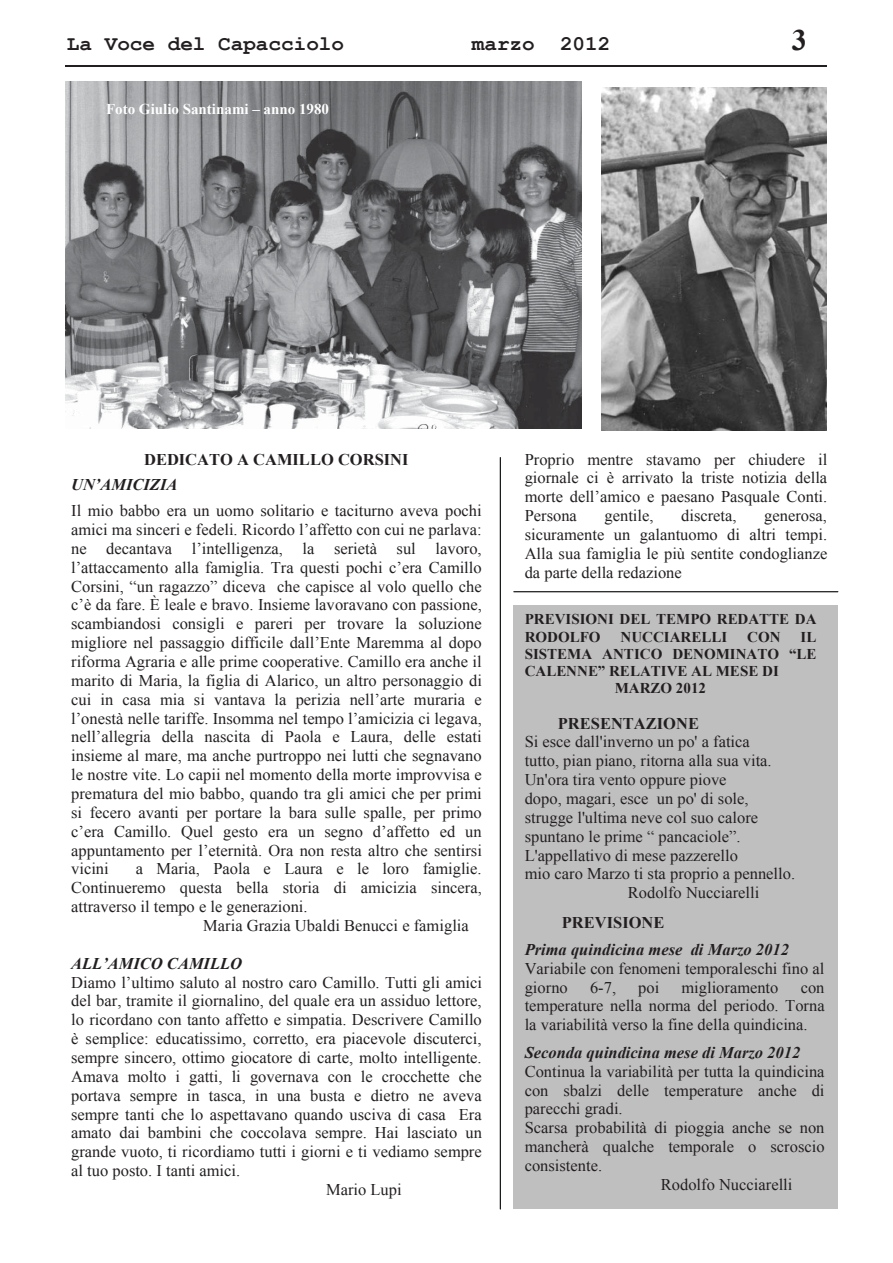
<style>
.page{position:relative;width:893px;height:1263px;background:#fff}
.page>*{position:absolute;margin:0;border:0;box-sizing:border-box;transform-origin:0 0}
.t1{font:700 29.85px "Times New Roman";color:#231f20}
.t2{font:700 20.85px "Courier New";color:#231f20}
.t3{font:16.35px/18.9px "Times New Roman";color:#231f20;text-align:justify}
.t4{font:italic 700 16.35px "Times New Roman";color:#231f20}
.t5{font:700 16.35px "Times New Roman";color:#231f20}
.t6{font:700 15px/17.2px "Times New Roman";color:#231f20}
.t7{font:700 15px "Times New Roman";color:#fff}
</style>
<div class="page">
<hr style="left:65px;top:65px;width:761px;height:1px;background:#231f20">
<img style="left:66px;top:82px;width:516px;height:347px">
<div style="left:514px;top:605px;width:324px;height:604px;background:#c0bfc0"></div>
<img style="left:601px;top:87px;width:225px;height:343px">
<hr style="left:500px;top:458px;width:1px;height:751px;background:#010202">
<hr style="left:514px;top:591px;width:324px;height:1px;background:#010202">
<p class="t2" style="left:67px;top:33px;width:279px">La Voce del Capacciolo</p>
<p class="t2" style="left:472px;top:33px;width:140px">marzo 2012</p>
<h1 class="t1" style="left:792px;top:23px;width:16px">3</h1>
<p class="t7" style="left:106px;top:101px;width:224px">Foto Giulio Santinami – anno 1980</p>
<p class="t5" style="left:144px;top:450px;width:266px">DEDICATO A CAMILLO CORSINI</p>
<p class="t4" style="left:71px;top:476px;width:108px">UN’AMICIZIA</p>
<p class="t3" style="left:71px;top:501px;width:412px">Il mio babbo era un uomo solitario e taciturno aveva pochi amici ma sinceri e fedeli. Ricordo l’affetto con cui ne parlava: ne decantava l’intelligenza, la serietà sul lavoro, l’attaccamento alla famiglia. Tra questi pochi c’era Camillo Corsini, “un ragazzo” diceva che capisce al volo quello che c’è da fare. È leale e bravo. Insieme lavoravano con passione, scambiandosi consigli e pareri per trovare la soluzione migliore nel passaggio difficile dall’Ente Maremma al dopo riforma Agraria e alle prime cooperative. Camillo era anche il marito di Maria, la figlia di Alarico, un altro personaggio di cui in casa mia si vantava la perizia nell’arte muraria e l’onestà nelle tariffe. Insomma nel tempo l’amicizia ci legava, nell’allegria della nascita di Paola e Laura, delle estati insieme al mare, ma anche purtroppo nei lutti che segnavano le nostre vite. Lo capii nel momento della morte improvvisa e prematura del mio babbo, quando tra gli amici che per primi si fecero avanti per portare la bara sulle spalle, per primo c’era Camillo. Quel gesto era un segno d’affetto ed un appuntamento per l’eternità. Ora non resta altro che sentirsi vicini</p>
<p class="t3" style="left:136px;top:859px;width:347px">a Maria, Paola e Laura e le loro famiglie.</p>
<p class="t3" style="left:71px;top:878px;width:412px">Continueremo questa bella storia di amicizia sincera,</p>
<p class="t3" style="left:71px;top:897px;width:238px">attraverso il tempo e le generazioni.</p>
<p class="t3" style="left:203px;top:916px;width:267px">Maria Grazia Ubaldi Benucci e famiglia</p>
<p class="t4" style="left:71px;top:954px;width:172px">ALL’AMICO CAMILLO</p>
<p class="t3" style="left:71px;top:973px;width:412px">Diamo l’ultimo saluto al nostro caro Camillo. Tutti gli amici</p>
<p class="t3" style="left:71px;top:991px;width:412px">del bar, tramite il giornalino, del quale era un assiduo lettore,</p>
<p class="t3" style="left:71px;top:1010px;width:412px">lo ricordano con tanto affetto e simpatia. Descrivere Camillo</p>
<p class="t3" style="left:71px;top:1029px;width:412px">è semplice: educatissimo, corretto, era piacevole discuterci,</p>
<p class="t3" style="left:71px;top:1048px;width:412px">sempre sincero, ottimo giocatore di carte, molto intelligente.</p>
<p class="t3" style="left:71px;top:1067px;width:412px">Amava molto i gatti, li governava con le crocchette che</p>
<p class="t3" style="left:71px;top:1086px;width:412px">portava sempre in tasca, in una busta e dietro ne aveva</p>
<p class="t3" style="left:71px;top:1105px;width:412px">sempre tanti che lo aspettavano quando usciva di casa Era</p>
<p class="t3" style="left:71px;top:1123px;width:412px">amato dai bambini che coccolava sempre. Hai lasciato un</p>
<p class="t3" style="left:71px;top:1142px;width:412px">grande vuoto, ti ricordiamo tutti i giorni e ti vediamo sempre</p>
<p class="t3" style="left:71px;top:1161px;width:171px">al tuo posto. I tanti amici.</p>
<p class="t3" style="left:326px;top:1180px;width:77px">Mario Lupi</p>
<p class="t3" style="left:525px;top:450px;width:304px">Proprio mentre stavamo per chiudere il giornale ci è arrivato la triste notizia della morte dell’amico e paesano Pasquale Conti.<br>Persona</p>
<p class="t3" style="left:604px;top:506px;width:51px">gentile,</p>
<p class="t3" style="left:681px;top:506px;width:57px">discreta,</p>
<p class="t3" style="left:525px;top:506px;width:304px;text-indent:240px">generosa, sicuramente un galantuomo di altri tempi.<br>Alla sua famiglia le più sentite condoglianze da parte della redazione</p>
<p class="t6" style="left:525px;top:611px;width:293px">PREVISIONI DEL TEMPO REDATTE DA<br>RODOLFO</p>
<p class="t6" style="left:620px;top:628px;width:108px">NUCCIARELLI</p>
<p class="t6" style="left:747px;top:628px;width:35px">CON</p>
<p class="t6" style="left:801px;top:628px;width:17px">IL</p>
<p class="t6" style="left:525px;top:645px;width:293px">SISTEMA ANTICO DENOMINATO “LE</p>
<p class="t6" style="left:525px;top:662px;width:256px">CALENNE” RELATIVE AL MESE DI</p>
<p class="t6" style="left:615px;top:679px;width:93px">MARZO 2012</p>
<p class="t5" style="left:558px;top:714px;width:143px">PRESENTAZIONE</p>
<p class="t3" style="left:525px;top:732px;width:227px">Si esce dall'inverno un po' a fatica</p>
<p class="t3" style="left:525px;top:751px;width:249px">tutto, pian piano, ritorna alla sua vita.</p>
<p class="t3" style="left:525px;top:770px;width:203px">Un'ora tira vento oppure piove</p>
<p class="t3" style="left:525px;top:789px;width:225px">dopo, magari, esce un po' di sole,</p>
<p class="t3" style="left:525px;top:808px;width:235px">strugge l'ultima neve col suo calore</p>
<p class="t3" style="left:525px;top:827px;width:217px">spuntano le prime “ pancaciole”.</p>
<p class="t3" style="left:525px;top:846px;width:215px">L'appellativo di mese pazzerello</p>
<p class="t3" style="left:525px;top:864px;width:272px">mio caro Marzo ti sta proprio a pennello.</p>
<p class="t3" style="left:628px;top:883px;width:133px">Rodolfo Nucciarelli</p>
<p class="t5" style="left:562px;top:913px;width:104px">PREVISIONE</p>
<p class="t4" style="left:525px;top:940px;width:266px">Prima quindicina mese di Marzo 2012</p>
<p class="t3" style="left:525px;top:959px;width:301px">Variabile con fenomeni temporaleschi fino al giorno</p>
<p class="t3" style="left:590px;top:978px;width:28px">6-7,</p>
<p class="t3" style="left:638px;top:978px;width:23px">poi</p>
<p class="t3" style="left:681px;top:978px;width:98px">miglioramento</p>
<p class="t3" style="left:525px;top:978px;width:301px;text-indent:276px">con temperature nella norma del periodo. Torna la variabilità verso la fine della quindicina.</p>
<p class="t4" style="left:525px;top:1043px;width:277px">Seconda quindicina mese di Marzo 2012</p>
<p class="t3" style="left:525px;top:1062px;width:301px">Continua la variabilità per tutta la quindicina</p>
<p class="t3" style="left:525px;top:1081px;width:301px">con sbalzi delle temperature anche di</p>
<p class="t3" style="left:525px;top:1099px;width:100px">parecchi gradi.</p>
<p class="t3" style="left:525px;top:1118px;width:301px">Scarsa probabilità di pioggia anche se non</p>
<p class="t3" style="left:525px;top:1137px;width:301px">mancherà qualche temporale o scroscio</p>
<p class="t3" style="left:525px;top:1156px;width:79px">consistente.</p>
<p class="t3" style="left:661px;top:1175px;width:133px">Rodolfo Nucciarelli</p>
</div>
